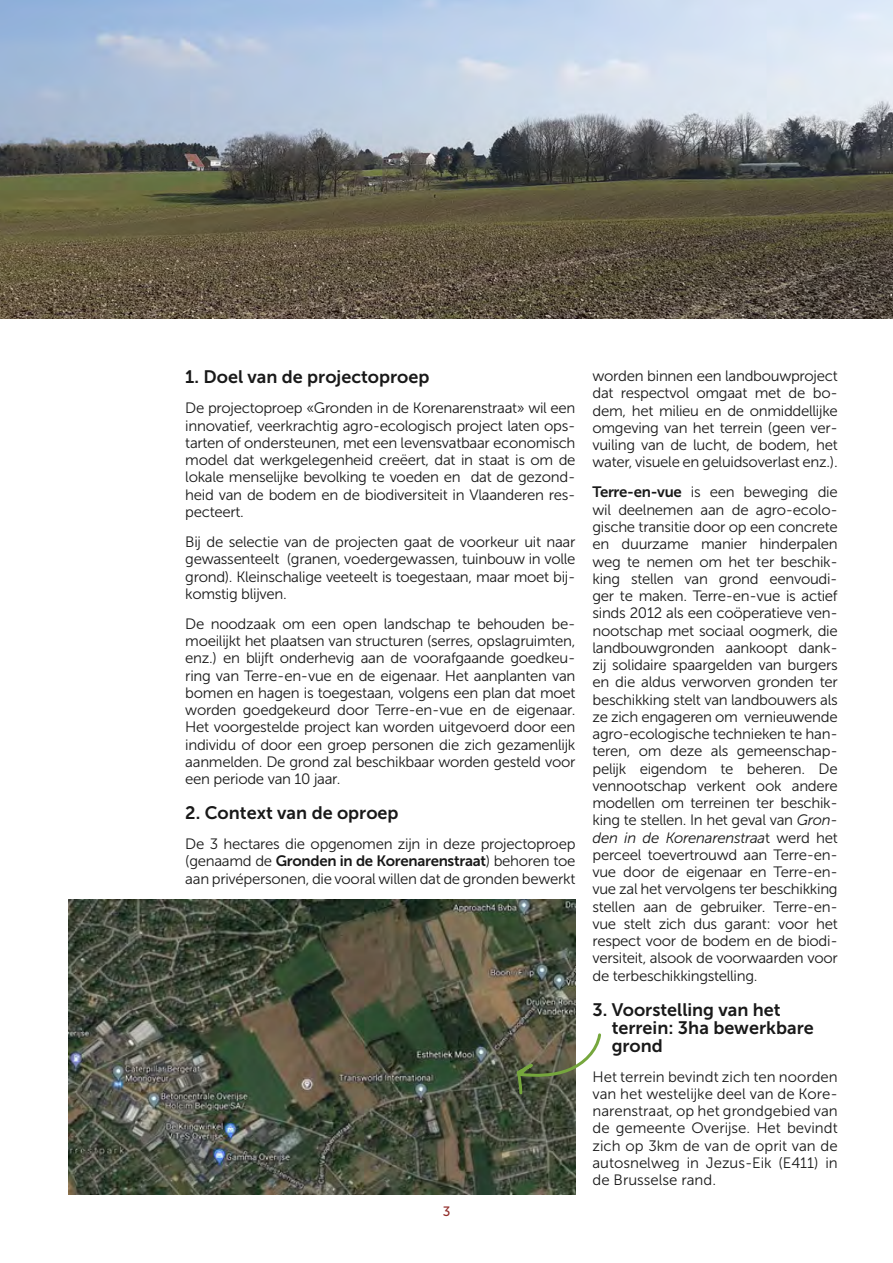
<style>
.page{position:relative;width:893px;height:1263px;background:#fff}
.page>*{position:absolute;margin:0;border:0;box-sizing:border-box;transform-origin:0 0}
.t1{font:18px/18px "Museo Sans 700";color:#191919}
.t2{font:15px/17.2px "Museo Sans 300";letter-spacing:-.02em;color:#191919;text-align:justify}
.t3{font:15px "Museo Sans 700";letter-spacing:-.02em;color:#191919}
.t4{font:13.5px "Museo Sans 500";color:#912d2a}
.s1{font-family:"Museo Sans 300"}
.s2{font-family:"Museo Sans 700"}
.s3{font-style:italic}
</style>
<div class="page">
<img style="left:68px;top:899px;width:507px;height:296px">
<svg style="left:515px;top:1031px;width:86px;height:65px"></svg>
<img style="left:0;top:0;width:893px;height:319px">
<p class="t1" style="left:185px;top:368px;width:246px">1. Doel van de projectoproep</p>
<p class="t2" style="left:185px;top:400px;width:392px">De projectoproep «Gronden in de Korenarenstraat» wil een innovatief, veerkrachtig agro-ecologisch project laten ops&shy;tarten of ondersteunen, met een levensvatbaar economisch model dat werkgelegenheid creëert, dat in staat is om de lokale menselijke bevolking te voeden en dat de gezond&shy;heid van de bodem en de biodiversiteit in Vlaanderen res&shy;pecteert.</p>
<p class="t2" style="left:185px;top:533px;width:392px">Bij de selectie van de projecten gaat de voorkeur uit naar gewassenteelt (granen, voedergewassen, tuinbouw in volle grond). Kleinschalige veeteelt is toegestaan, maar moet bij&shy;komstig blijven.</p>
<p class="t2" style="left:185px;top:615px;width:392px">De noodzaak om een open landschap te behouden be&shy;moeilijkt het plaatsen van structuren (serres, opslagruimten, enz.) en blijft onderhevig aan de voorafgaande goedkeu&shy;ring van Terre-en-vue en de eigenaar. Het aanplanten van bomen en hagen is toegestaan, volgens een plan dat moet worden goedgekeurd door Terre-en-vue en de eigenaar.<br>Het voorgestelde project kan worden uitgevoerd door een individu of door een groep personen die zich gezamenlijk aanmelden. De grond zal beschikbaar worden gesteld voor een periode van 10 jaar.</p>
<p class="t1" style="left:185px;top:804px;width:215px">2. Context van de oproep</p>
<p class="t2" style="left:185px;top:835px;width:392px">De 3 hectares die opgenomen zijn in deze projectoproep</p>
<p class="t3" style="left:185px;top:853px;width:392px"><span class="s1">(genaamd de</span> Gronden in de Korenarenstraat<span class="s1">) behoren toe</span></p>
<p class="t2" style="left:185px;top:870px;width:392px">aan privépersonen, die vooral willen dat de gronden bewerkt</p>
<p class="t4" style="left:443px;top:1204px;width:9px">3</p>
<p class="t2" style="left:592px;top:368px;width:247px">worden binnen een landbouwproject dat respectvol omgaat met de bo&shy;dem, het milieu en de onmiddellijke omgeving van het terrein (geen ver&shy;vuiling van de lucht, de bodem, het water, visuele en geluidsoverlast enz.).</p>
<p class="t2" style="left:592px;top:484px;width:247px"><span class="s2">Terre-en-vue</span> is een beweging die wil deelnemen aan de agro-ecolo&shy;gische transitie door op een concrete en duurzame manier hinderpalen weg te nemen om het ter beschik&shy;king stellen van grond eenvoudi&shy;ger te maken. Terre-en-vue is actief sinds 2012 als een coöperatieve ven&shy;nootschap met sociaal oogmerk, die landbouwgronden aankoopt dank&shy;zij solidaire spaargelden van burgers en die aldus verworven gronden ter beschikking stelt van landbouwers als ze zich engageren om vernieuwende agro-ecologische technieken te han&shy;teren, om deze als gemeenschap&shy;pelijk eigendom te beheren. De vennootschap verkent ook andere modellen om terreinen ter beschik&shy;king te stellen. In het geval van <span class="s3">Gron&shy;den in de Korenarenstraa</span>t werd het perceel toevertrouwd aan Terre-en&shy;vue door de eigenaar en Terre-en&shy;vue zal het vervolgens ter beschikking stellen aan de gebruiker. Terre-en&shy;vue stelt zich dus garant: voor het respect voor de bodem en de biodi&shy;versiteit, alsook de voorwaarden voor de terbeschikkingstelling.</p>
<p class="t1" style="left:612px;top:1000px;width:204px;text-indent:-19px">3. Voorstelling van het terrein: 3ha bewerkbare grond</p>
<p class="t2" style="left:592px;top:1068px;width:247px">Het terrein bevindt zich ten noorden van het westelijke deel van de Kore&shy;narenstraat, op het grondgebied van de gemeente Overijse. Het bevindt zich op 3km de van de oprit van de autosnelweg in Jezus-Eik (E411) in de Brusselse rand.</p>
</div>
